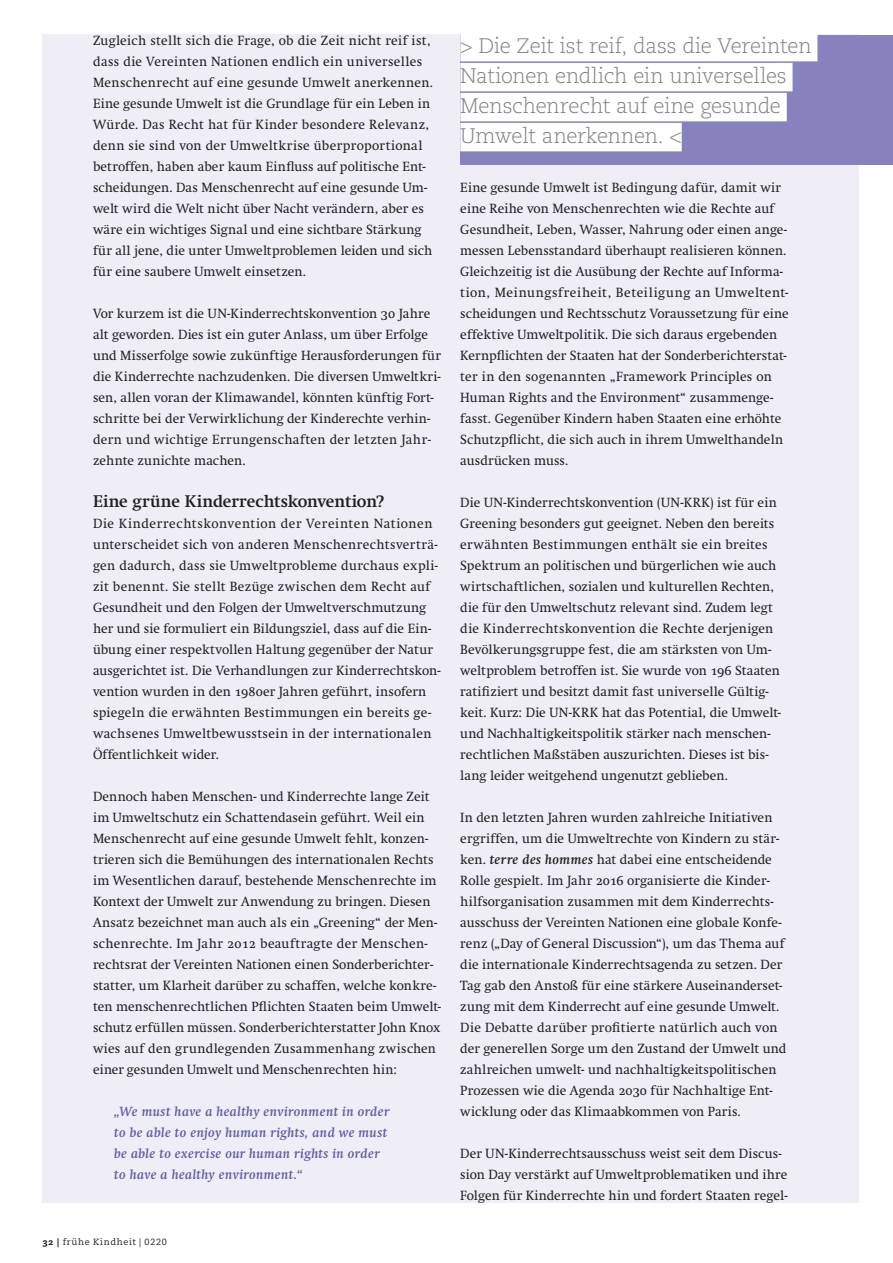
<style>
.page{position:relative;width:893px;height:1263px;background:#fff}
.page>*{position:absolute;margin:0;border:0;box-sizing:border-box;transform-origin:0 0}
.t1{font:300 21px/30px "Caecilia";letter-spacing:-.01em;color:#808285}
.t2{font:700 16.5px "Nu Swift";color:#231f20}
.t3{font:13.2px/21px "Nu Swift";letter-spacing:.01em;color:#231f20}
.t4{font:italic 700 13.2px/21px "Nu Swift";letter-spacing:.03em;color:#615da7}
.t5{font:9px "Caecilia";letter-spacing:.08em;color:#231f20}
.s1{font-family:"Caecilia Heavy Os F"}
.s2{font-weight:700;font-style:italic}
</style>
<div class="page">
<div style="left:43px;top:34px;width:816px;height:1169px;background:#efeef6"></div>
<div style="left:460px;top:35px;width:433px;height:130px;background:#8781bd"></div>
<div style="left:460px;top:33px;width:357px;height:28px;background:#fff"></div>
<div style="left:460px;top:63px;width:332px;height:28px;background:#fff"></div>
<div style="left:460px;top:93px;width:327px;height:28px;background:#fff"></div>
<div style="left:460px;top:123px;width:222px;height:28px;background:#fff"></div>
<p class="t3" style="left:93px;top:30px;width:342px">Zugleich stellt sich die Frage, ob die Zeit nicht reif ist, dass die Vereinten Nationen endlich ein universelles Menschenrecht auf eine gesunde Umwelt anerkennen.<br>Eine gesunde Umwelt ist die Grundlage für ein Leben in Würde. Das Recht hat für Kinder besondere Relevanz, denn sie sind von der Umweltkrise überproportional betroffen, haben aber kaum Einfluss auf politische Ent&shy;scheidungen. Das Menschenrecht auf eine gesunde Um&shy;welt wird die Welt nicht über Nacht verändern, aber es wäre ein wichtiges Signal und eine sichtbare Stärkung für all jene, die unter Umweltproblemen leiden und sich für eine saubere Umwelt einsetzen.</p>
<p class="t3" style="left:93px;top:303px;width:349px">Vor kurzem ist die UN-Kinderrechtskonvention 30 Jahre alt geworden. Dies ist ein guter Anlass, um über Erfolge und Misserfolge sowie zukünftige Herausforderungen für die Kinderrechte nachzudenken. Die diversen Umweltkri&shy;sen, allen voran der Klimawandel, könnten künftig Fort&shy;schritte bei der Verwirklichung der Kinderechte verhin&shy;dern und wichtige Errungenschaften der letzten Jahr&shy;zehnte zunichte machen.</p>
<p class="t2" style="left:93px;top:491px;width:293px">Eine grüne Kinderrechtskonvention?</p>
<p class="t3" style="left:93px;top:513px;width:349px">Die Kinderrechtskonvention der Vereinten Nationen unterscheidet sich von anderen Menschenrechtsverträ&shy;gen dadurch, dass sie Umweltprobleme durchaus expli&shy;zit benennt. Sie stellt Bezüge zwischen dem Recht auf Gesundheit und den Folgen der Umweltverschmutzung her und sie formuliert ein Bildungsziel, dass auf die Ein&shy;übung einer respektvollen Haltung gegenüber der Natur ausgerichtet ist. Die Verhandlungen zur Kinderrechtskon&shy;vention wurden in den 1980er Jahren geführt, insofern spiegeln die erwähnten Bestimmungen ein bereits ge&shy;wachsenes Umweltbewusstsein in der internationalen Öffentlichkeit wider.</p>
<p class="t3" style="left:93px;top:786px;width:349px">Dennoch haben Menschen- und Kinderrechte lange Zeit im Umweltschutz ein Schattendasein geführt. Weil ein Menschenrecht auf eine gesunde Umwelt fehlt, konzen&shy;trieren sich die Bemühungen des internationalen Rechts im Wesentlichen darauf, bestehende Menschenrechte im Kontext der Umwelt zur Anwendung zu bringen. Diesen Ansatz bezeichnet man auch als ein „Greening“ der Men&shy;schenrechte. Im Jahr 2012 beauftragte der Menschen&shy;rechtsrat der Vereinten Nationen einen Sonderberichter&shy;statter, um Klarheit darüber zu schaffen, welche konkre&shy;ten menschenrechtlichen Pflichten Staaten beim Umwelt&shy;schutz erfüllen müssen. Sonderberichterstatter John Knox wies auf den grundlegenden Zusammenhang zwischen einer gesunden Umwelt und Menschenrechten hin:</p>
<p class="t4" style="left:114px;top:1100px;width:277px">„We must have a healthy environment in order to be able to enjoy human rights, and we must be able to exercise our human rights in order to have a healthy environment.“</p>
<p class="t5" style="left:43px;top:1236px;width:126px"><span class="s1">32 |</span> frühe Kindheit | 0220</p>
<h1 class="t1" style="left:460px;top:31px;width:353px">&gt; Die Zeit ist reif, dass die Vereinten<br>Nationen endlich ein universelles<br>Menschenrecht auf eine gesunde<br>Umwelt anerkennen. &lt;</h1>
<p class="t3" style="left:460px;top:177px;width:330px">Eine gesunde Umwelt ist Bedingung dafür, damit wir eine Reihe von Menschenrechten wie die Rechte auf Gesundheit, Leben, Wasser, Nahrung oder einen ange&shy;messen Lebensstandard überhaupt realisieren können.<br>Gleichzeitig ist die Ausübung der Rechte auf Informa&shy;tion, Meinungsfreiheit, Beteiligung an Umweltent&shy;scheidungen und Rechtsschutz Voraussetzung für eine effektive Umweltpolitik. Die sich daraus ergebenden Kernpflichten der Staaten hat der Sonderberichterstat&shy;ter in den sogenannten „Framework Principles on Human Rights and the Environment“ zusammenge&shy;fasst. Gegenüber Kindern haben Staaten eine erhöhte Schutzpflicht, die sich auch in ihrem Umwelthandeln ausdrücken muss.</p>
<p class="t3" style="left:460px;top:492px;width:322px">Die UN-Kinderrechtskonvention (UN-KRK) ist für ein Greening besonders gut geeignet. Neben den bereits erwähnten Bestimmungen enthält sie ein breites Spektrum an politischen und bürgerlichen wie auch wirtschaftlichen, sozialen und kulturellen Rechten, die für den Umweltschutz relevant sind. Zudem legt die Kinderrechtskonvention die Rechte derjenigen Bevölkerungsgruppe fest, die am stärksten von Um&shy;weltproblem betroffen ist. Sie wurde von 196 Staaten ratifiziert und besitzt damit fast universelle Gültig&shy;keit. Kurz: Die UN-KRK hat das Potential, die Umwelt&shy;und Nachhaltigkeitspolitik stärker nach menschen&shy;rechtlichen Maßstäben auszurichten. Dieses ist bis&shy;lang leider weitgehend ungenutzt geblieben.</p>
<p class="t3" style="left:460px;top:807px;width:327px">In den letzten Jahren wurden zahlreiche Initiativen ergriffen, um die Umweltrechte von Kindern zu stär&shy;ken. <span class="s2">terre des hommes</span> hat dabei eine entscheidende Rolle gespielt. Im Jahr 2016 organisierte die Kinder&shy;hilfsorganisation zusammen mit dem Kinderrechts&shy;ausschuss der Vereinten Nationen eine globale Konfe&shy;renz („Day of General Discussion“), um das Thema auf die internationale Kinderrechtsagenda zu setzen. Der Tag gab den Anstoß für eine stärkere Auseinanderset&shy;zung mit dem Kinderrecht auf eine gesunde Umwelt.<br>Die Debatte darüber profitierte natürlich auch von der generellen Sorge um den Zustand der Umwelt und zahlreichen umwelt- und nachhaltigkeitspolitischen Prozessen wie die Agenda 2030 für Nachhaltige Ent&shy;wicklung oder das Klimaabkommen von Paris.</p>
<p class="t3" style="left:460px;top:1143px;width:329px">Der UN-Kinderrechtsausschuss weist seit dem Discus&shy;sion Day verstärkt auf Umweltproblematiken und ihre<br>Folgen für Kinderrechte hin und fordert Staaten regel-</p>
</div>
